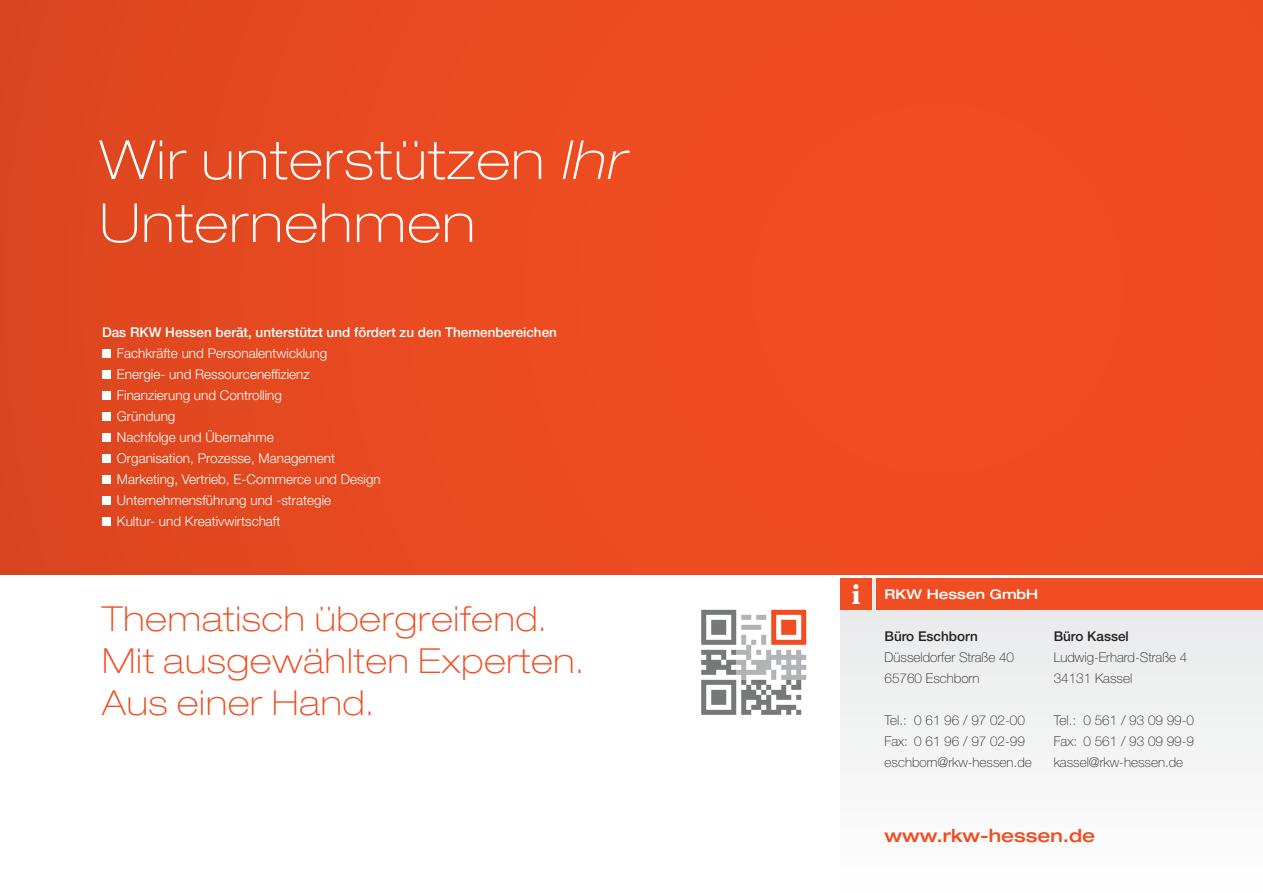
<style>
.page{position:relative;width:1263px;height:893px;background:#fff}
.page>*{position:absolute;margin:0;border:0;box-sizing:border-box;transform-origin:0 0}
.Headline{font:100 expanded 54px/63px "Helvetica Neue LT Std";letter-spacing:.03em;color:#fff}
.dünne_Subline{font:100 expanded 34.5px/42px "Helvetica Neue LT Std";letter-spacing:.03em;color:#f04d22}
.t1{font:500 expanded 18px "Helvetica Neue LT Std";color:#f04d22}
.Bullet{font:300 13.5px "Helvetica Neue LT Std";color:#fff}
.Text{font:100 13.5px "Helvetica Neue LT Std";color:#231f20}
.Text-2{font:500 13.5px "Helvetica Neue LT Std";color:#fff}
.Subline{font:500 expanded 13.5px "Helvetica Neue LT Std";color:#fff}
.Fett{font:500 13.5px "Helvetica Neue LT Std";color:#231f20}
.Text-3{font:500 13.5px "Helvetica Neue LT Std";color:#231f20}
.s1{font-style:italic}
</style>
<div class="page">
<div style="left:840px;top:578px;width:423px;height:315px;background:#f3f4f4"></div>
<div style="left:876px;top:578px;width:387px;height:32px;background:#f04d22"></div>
<div style="left:840px;top:578px;width:32px;height:32px;background:#f04d22"></div>
<svg style="left:852px;top:584px;width:8px;height:20px"></svg>
<div style="left:0;top:0;width:1263px;height:574px;background:linear-gradient(to right,#e04720,#f44e22)"></div>
<div style="left:102px;top:349px;width:9px;height:9px;background:#fff"></div>
<div style="left:102px;top:370px;width:9px;height:9px;background:#fff"></div>
<div style="left:102px;top:391px;width:9px;height:9px;background:#fff"></div>
<div style="left:102px;top:412px;width:9px;height:9px;background:#fff"></div>
<div style="left:102px;top:433px;width:9px;height:9px;background:#fff"></div>
<div style="left:102px;top:454px;width:9px;height:9px;background:#fff"></div>
<div style="left:102px;top:475px;width:9px;height:9px;background:#fff"></div>
<div style="left:102px;top:496px;width:9px;height:9px;background:#fff"></div>
<div style="left:102px;top:517px;width:9px;height:9px;background:#fff"></div>
<svg style="left:701px;top:610px;width:105px;height:105px"></svg>
<p class="Headline" style="left:100px;top:128px;width:525px">Wir unterstützen <span class="s1">Ihr<br></span>Unternehmen</p>
<p class="Text-2" style="left:102px;top:324px;width:456px">Das RKW Hessen berät, unterstützt und fördert zu den Themenbereichen</p>
<p class="Bullet" style="left:117px;top:344px;width:212px">Fachkräfte und Personalentwicklung</p>
<p class="Bullet" style="left:117px;top:365px;width:194px">Energie- und Ressourceneffizienz</p>
<p class="Bullet" style="left:117px;top:386px;width:167px">Finanzierung und Controlling</p>
<p class="Bullet" style="left:117px;top:407px;width:60px">Gründung</p>
<p class="Bullet" style="left:117px;top:428px;width:158px">Nachfolge und Übernahme</p>
<p class="Bullet" style="left:117px;top:449px;width:220px">Organisation, Prozesse, Management</p>
<p class="Bullet" style="left:117px;top:470px;width:265px">Marketing, Vertrieb, E-Commerce und Design</p>
<p class="Bullet" style="left:117px;top:491px;width:216px">Unternehmensführung und -strategie</p>
<p class="Bullet" style="left:117px;top:512px;width:165px">Kultur- und Kreativwirtschaft</p>
<p class="dünne_Subline" style="left:102px;top:597px;width:483px">Thematisch übergreifend.<br>Mit ausgewählten Experten.<br>Aus einer Hand.</p>
<p class="Subline" style="left:884px;top:586px;width:155px">RKW Hessen GmbH</p>
<p class="Fett" style="left:884px;top:628px;width:95px">Büro Eschborn</p>
<p class="Text" style="left:884px;top:650px;width:131px">Düsseldorfer Straße 40</p>
<p class="Text" style="left:884px;top:671px;width:96px">65760 Eschborn</p>
<p class="Text" style="left:884px;top:713px;width:142px">Tel.: 0 61 96 / 97 02-00</p>
<p class="Text" style="left:884px;top:734px;width:142px">Fax: 0 61 96 / 97 02-99</p>
<p class="Text" style="left:884px;top:755px;width:149px">eschborn@rkw-hessen.de</p>
<p class="Text-3" style="left:1054px;top:628px;width:77px">Büro Kassel</p>
<p class="Text" style="left:1054px;top:650px;width:135px">Ludwig-Erhard-Straße 4</p>
<p class="Text" style="left:1054px;top:671px;width:80px">34131 Kassel</p>
<p class="Text" style="left:1054px;top:713px;width:142px">Tel.: 0 561 / 93 09 99-0</p>
<p class="Text" style="left:1054px;top:734px;width:142px">Fax: 0 561 / 93 09 99-9</p>
<p class="Text" style="left:1054px;top:755px;width:131px">kassel@rkw-hessen.de</p>
<p class="t1" style="left:884px;top:824px;width:212px">www.rkw-hessen.de</p>
</div>
